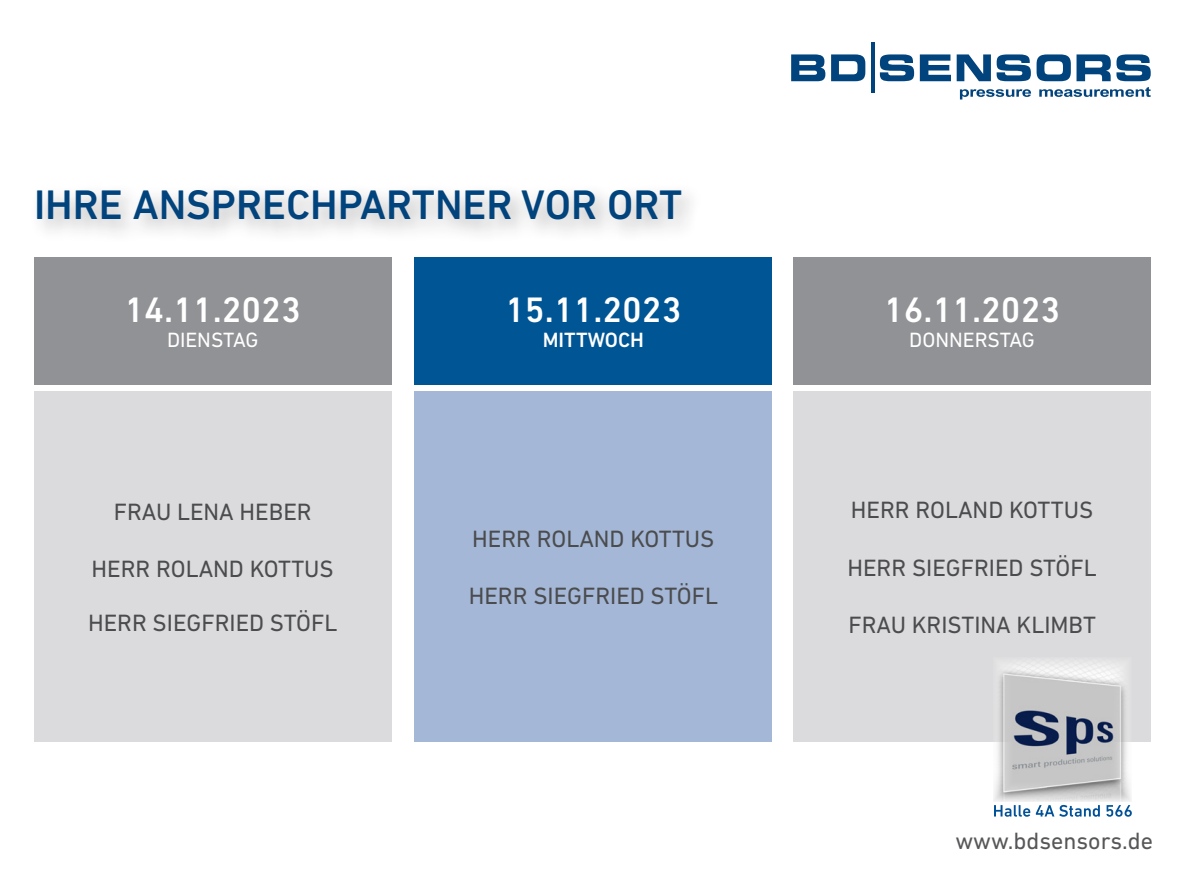
<style>
.page{position:relative;width:1191px;height:893px;background:#fff}
.page>*{position:absolute;margin:0;border:0;box-sizing:border-box;transform-origin:0 0}
.t1{font:500 42px "DIN Next LT Pro";color:#01437c}
.t2{font:500 36px "DIN Next LT Pro";color:#fff}
.t3{font:24px "DIN Next LT Pro";color:#4b4c4d}
.t4{font:24px "DIN Next LT Pro";color:#575759}
.t5{font:21px "DIN Next LT Pro";color:#fff}
.t6{font:500 21px "DIN Next LT Pro";color:#fff}
</style>
<div class="page">
<svg style="left:791px;top:54px;width:34px;height:27px"></svg>
<svg style="left:831px;top:54px;width:34px;height:27px"></svg>
<svg style="left:880px;top:54px;width:150px;height:27px"></svg>
<svg style="left:1036px;top:54px;width:34px;height:27px"></svg>
<svg style="left:1076px;top:54px;width:34px;height:27px"></svg>
<svg style="left:1116px;top:54px;width:34px;height:27px"></svg>
<hr style="left:871px;top:43px;width:3px;height:50px;background:#01437c">
<svg style="left:960px;top:89px;width:71px;height:11px"></svg>
<svg style="left:1039px;top:87px;width:111px;height:10px"></svg>
<div style="left:34px;top:257px;width:357px;height:128px;background:#919295"></div>
<div style="left:415px;top:257px;width:357px;height:128px;background:#005595"></div>
<div style="left:793px;top:257px;width:357px;height:128px;background:#919295"></div>
<div style="left:30px;top:182px;width:675px;height:62px;background:#231f20;opacity:.3"></div>
<div style="left:34px;top:391px;width:357px;height:351px;background:#dbdbdd"></div>
<div style="left:415px;top:391px;width:357px;height:351px;background:#a4b7d7"></div>
<div style="left:793px;top:391px;width:357px;height:351px;background:#dbdbdd"></div>
<svg style="left:994px;top:805px;width:137px;height:12px"></svg>
<img style="left:994px;top:660px;width:137px;height:142px">
<p class="t1" style="left:34px;top:181px;width:650px">IHRE ANSPRECHPARTNER VOR ORT</p>
<p class="t2" style="left:124px;top:289px;width:178px">14.11.2023</p>
<p class="t5" style="left:167px;top:328px;width:93px">DIENSTAG</p>
<p class="t3" style="left:114px;top:498px;width:199px">FRAU LENA HEBER</p>
<p class="t3" style="left:92px;top:555px;width:244px">HERR ROLAND KOTTUS</p>
<p class="t3" style="left:88px;top:609px;width:251px">HERR SIEGFRIED STÖFL</p>
<p class="t2" style="left:505px;top:289px;width:178px">15.11.2023</p>
<p class="t6" style="left:543px;top:328px;width:103px">MITTWOCH</p>
<p class="t3" style="left:472px;top:525px;width:244px">HERR ROLAND KOTTUS</p>
<p class="t3" style="left:469px;top:582px;width:251px">HERR SIEGFRIED STÖFL</p>
<p class="t2" style="left:884px;top:289px;width:178px">16.11.2023</p>
<p class="t5" style="left:909px;top:328px;width:127px">DONNERSTAG</p>
<p class="t3" style="left:851px;top:496px;width:244px">HERR ROLAND KOTTUS</p>
<p class="t3" style="left:847px;top:553px;width:251px">HERR SIEGFRIED STÖFL</p>
<p class="t3" style="left:848px;top:611px;width:249px">FRAU KRISTINA KLIMBT</p>
<p class="t4" style="left:955px;top:827px;width:199px">www.bdsensors.de</p>
</div>
